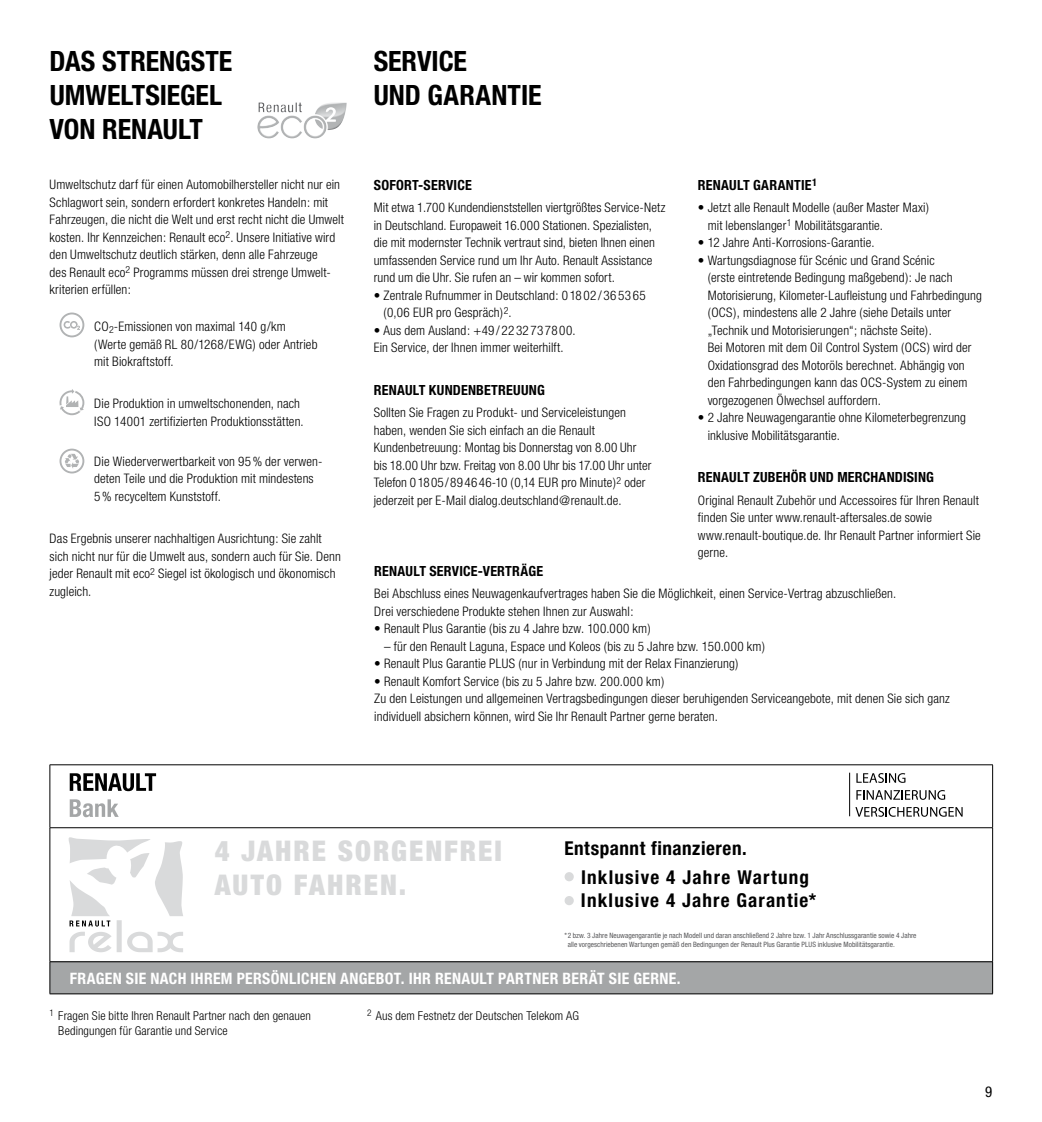
<style>
.page{position:relative;width:1042px;height:1122px;background:#fff}
.page>*{position:absolute;margin:0;border:0;box-sizing:border-box;transform-origin:0 0}
.t1{font:900 condensed 28.53px/34.3px "Helvetica Neue";letter-spacing:.07em;color:#d9dadb}
.t2{font:700 condensed 28px/33.6px "Helvetica Neue";color:#000;text-align:center}
.t3{font:700 condensed 19.07px "Helvetica Neue";letter-spacing:.06em;color:#000}
.t4{font:700 condensed 19.07px "Helvetica Neue";letter-spacing:.03em;color:#000}
.t5{font:700 condensed 15.75px "Helvetica Neue";letter-spacing:.02em;color:#fff}
.t6{font:condensed 14.88px "Helvetica Neue";color:#000}
.t7{font:700 condensed 14px "Helvetica Neue";letter-spacing:.015em;color:#000}
.t8{font:700 condensed 14px "Helvetica Neue";letter-spacing:.06em;color:#000}
.t9{font:300 condensed 13.12px/17.5px "Helvetica Neue";letter-spacing:.01em;color:#000}
.t10{font:300 condensed 12.25px/15.8px "Helvetica Neue";letter-spacing:.015em;color:#000}
.t11{font:condensed 7.35px/9.5px "Helvetica Neue";letter-spacing:.005em;color:#58585a}
.s1{color:#d9dadb}
</style>
<div class="page">
<svg style="left:60px;top:312px;width:24px;height:25px"></svg>
<svg style="left:60px;top:389px;width:24px;height:26px"></svg>
<svg style="left:60px;top:448px;width:24px;height:25px"></svg>
<img style="left:258px;top:102px;width:89px;height:28px">
<div style="left:50px;top:961px;width:942px;height:32px;background:#a4a6a7"></div>
<hr style="left:50px;top:764px;width:943px;height:1px;background:#000">
<hr style="left:50px;top:764px;width:1px;height:63px;background:#000">
<hr style="left:992px;top:764px;width:1px;height:63px;background:#000">
<hr style="left:50px;top:827px;width:943px;height:1px;background:#000">
<hr style="left:50px;top:827px;width:1px;height:134px;background:#000">
<hr style="left:992px;top:827px;width:1px;height:134px;background:#000">
<hr style="left:50px;top:961px;width:943px;height:1px;background:#000">
<hr style="left:50px;top:961px;width:1px;height:32px;background:#000">
<hr style="left:992px;top:961px;width:1px;height:32px;background:#000">
<hr style="left:50px;top:993px;width:943px;height:1px;background:#000">
<svg style="left:70px;top:773px;width:86px;height:18px"></svg>
<svg style="left:70px;top:799px;width:49px;height:18px"></svg>
<hr style="left:849px;top:772px;width:1px;height:44px;background:#000">
<svg style="left:856px;top:773px;width:49px;height:9px"></svg>
<svg style="left:856px;top:790px;width:89px;height:9px"></svg>
<svg style="left:855px;top:807px;width:107px;height:9px"></svg>
<svg style="left:69px;top:837px;width:114px;height:115px"></svg>
<div style="left:564px;top:871px;width:10px;height:10px;border:2px solid #d9dadb;border-radius:50%"></div>
<div style="left:564px;top:895px;width:10px;height:10px;border:2px solid #d9dadb;border-radius:50%"></div>
<h2 class="t2" style="left:50px;top:44px;width:184px;text-align:left">DAS STRENGSTE<br>UMWELTSI EGEL<br>VON RENAULT</h2>
<p class="t9" style="left:50px;top:176px;width:296px">Umweltschutz darf für einen Automobilhersteller nicht nur ein Schlagwort sein, sondern erfordert konkretes Handeln: mit Fahrzeugen, die nicht die Welt und erst recht nicht die Umwelt kosten. Ihr Kennzeichen: Renault eco<sup>2</sup>. Unsere Initiative wird den Umweltschutz deutlich stärken, denn alle Fahrzeuge<br>des Renault eco<sup>2</sup> Programms müssen drei strenge Umwelt&shy;kriterien erfüllen:</p>
<p class="t9" style="left:94px;top:317px;width:225px">CO<sub>2</sub>-Emissionen von maximal 140 g/km (Werte gemäß RL 80/1268/EWG) oder Antrieb mit Biokraftstoff.</p>
<p class="t9" style="left:94px;top:394px;width:211px">Die Produktion in umweltschonenden, nach<br>ISO 14001 zertifizierten Produktionsstätten.</p>
<p class="t9" style="left:94px;top:452px;width:228px">Die Wiederverwertbarkeit von 95% der verwen&shy;deten Teile und die Produktion mit mindestens<br>5% recyceltem Kunststoff.</p>
<p class="t9" style="left:50px;top:529px;width:293px">Das Ergebnis unserer nachhaltigen Ausrichtung: Sie zahlt sich nicht nur für die Umwelt aus, sondern auch für Sie. Denn jeder Renault mit eco<sup>2</sup> Siegel ist ökologisch und ökonomisch zugleich.</p>
<h2 class="t2" style="left:374px;top:44px;width:42px">SERVIC</h2>
<h2 class="t2" style="left:374px;top:44px;width:169px">E<br>UND GARANTIE</h2>
<p class="t7" style="left:374px;top:176px;width:72px">SOFORT-SERVIC</p>
<p class="t7" style="left:465px;top:176px;width:8px">E</p>
<p class="t9" style="left:374px;top:198px;width:293px">Mit etwa 1.700 Kundendienststellen viertgrößtes Service-Netz in Deutschland. Europaweit 16.000 Stationen. Spezialisten, die mit modernster Technik vertraut sind, bieten Ihnen einen umfassenden Service rund um Ihr Auto. Renault Assistance rund um die Uhr. Sie rufen an – wir kommen sofort.</p>
<p class="t9" style="left:383px;top:286px;width:264px;text-indent:-10px">• Zentrale Rufnummer in Deutschland: 0 18 02 / 36 53 65 (0,06 EUR pro Gespräch)<sup>2</sup>.</p>
<p class="t9" style="left:374px;top:321px;width:203px">• Aus dem Ausland: +49/2232737800.<br>Ein Service, der Ihnen immer weiterhilft.</p>
<p class="t7" style="left:374px;top:381px;width:171px">RENAULT KUNDENBETREUUNG</p>
<p class="t9" style="left:374px;top:403px;width:279px">Sollten Sie Fragen zu Produkt- und Serviceleistungen haben, wenden Sie sich einfach an die Renault Kundenbetreuung: Montag bis Donnerstag von 8.00 Uhr bis 18.00 Uhr bzw. Freitag von 8.00 Uhr bis 17.00 Uhr unter Telefon 01805/894646-10 (0,14 EUR pro Minute)<sup>2</sup> oder jederzeit per E-Mail dialog.deutschland@renault.de.</p>
<p class="t7" style="left:698px;top:176px;width:121px">RENAULT GARANTIE<sup>1</sup></p>
<p class="t9" style="left:708px;top:198px;width:223px;text-indent:-10px">• Jetzt alle Renault Modelle (außer Master Maxi) mit lebenslanger<sup>1</sup> Mobilitätsgarantie.</p>
<p class="t9" style="left:698px;top:233px;width:178px">• 12 Jahre Anti-Korrosions-Garantie.</p>
<p class="t9" style="left:708px;top:251px;width:276px;text-indent:-10px">• Wartungsdiagnose für Scénic und Grand Scénic<br>(erste eintretende Bedingung maßgebend): Je nach Motorisierung, Kilometer-Laufleistung und Fahrbedingung (OCS), mindestens alle 2 Jahre (siehe Details unter „Technik und Motorisierungen“; nächste Seite).<br>Bei Motoren mit dem Oil Control System (OCS) wird der Oxidationsgrad des Motoröls berechnet. Abhängig von den Fahrbedingungen kann das OCS-System zu einem vorgezogenen Ölwechsel auffordern.</p>
<p class="t9" style="left:708px;top:408px;width:260px;text-indent:-10px">• 2 Jahre Neuwagengarantie ohne Kilometerbegrenzung inklusive Mobilitätsgarantie.</p>
<p class="t7" style="left:698px;top:468px;width:236px">RENAULT ZUBEHÖR UND MERCHANDISING</p>
<p class="t9" style="left:698px;top:491px;width:284px">Original Renault Zubehör und Accessoires für Ihren Renault finden Sie unter www.renault-aftersales.de sowie www.renault-boutique.de. Ihr Renault Partner informiert Sie gerne.</p>
<p class="t7" style="left:374px;top:562px;width:77px">RENAULT SERVIC</p>
<p class="t8" style="left:471px;top:562px;width:74px">E-VERTRÄGE</p>
<p class="t9" style="left:374px;top:584px;width:523px">Bei Abschluss eines Neuwagenkaufvertrages haben Sie die Möglichkeit, einen Service-Vertrag abzuschließen.<br>Drei verschiedene Produkte stehen Ihnen zur Auswahl:</p>
<p class="t9" style="left:374px;top:619px;width:278px">• Renault Plus Garantie (bis zu 4 Jahre bzw. 100.000 km)</p>
<p class="t9" style="left:384px;top:637px;width:382px">– für den Renault Laguna, Espace und Koleos (bis zu 5 Jahre bzw. 150.000 km)</p>
<p class="t9" style="left:374px;top:654px;width:366px">• Renault Plus Garantie PLUS (nur in Verbindung mit der Relax Finanzierung)</p>
<p class="t9" style="left:374px;top:672px;width:577px">• Renault Komfort Service (bis zu 5 Jahre bzw. 200.000 km)<br>Zu den Leistungen und allgemeinen Vertragsbedingungen dieser beruhigenden Serviceangebote, mit denen Sie sich ganz individuell absichern können, wird Sie Ihr Renault Partner gerne beraten.</p>
<h1 class="t1" style="left:215px;top:832px;width:289px">4 JAHRE SORGENFREI<br>AUTO FAHREN.</h1>
<h3 class="t4" style="left:564px;top:836px;width:184px">ENTSPANNT FINANZIEREN.</h3>
<h3 class="t3" style="left:564px;top:865px;width:246px"><span class="s1">•</span> INKLUSIVE 4 JAHRE WARTUNG</h3>
<h3 class="t3" style="left:564px;top:888px;width:253px"><span class="s1">•</span> INKLUSIVE 4 JAHRE GARANTIE*</h3>
<p class="t11" style="left:568px;top:930px;width:350px;text-indent:-3px">* 2 bzw. 3 Jahre Neuwagengarantie je nach Modell und daran anschließend 2 Jahre bzw. 1 Jahr Anschlussgarantie sowie 4 Jahre alle vorgeschriebenen Wartungen gemäß den Bedingungen der Renault Plus Garantie PLUS inklusive Mobilitätsgarantie.</p>
<p class="t5" style="left:70px;top:968px;width:612px">FRAGEN SIE NACH IHREM PERSÖNLICHEN ANGEBOT. IHR RENAULT PARTNER BERÄT SIE GERNE.</p>
<p class="t10" style="left:58px;top:1006px;width:254px;text-indent:-9px"><sup>1</sup> Fragen Sie bitte Ihren Renault Partner nach den genauen<br>Bedingungen für Garantie und Service</p>
<p class="t10" style="left:367px;top:1006px;width:213px"><sup>2</sup> Aus dem Festnetz der Deutschen Telekom AG</p>
<p class="t6" style="left:985px;top:1082px;width:9px">9</p>
</div>
